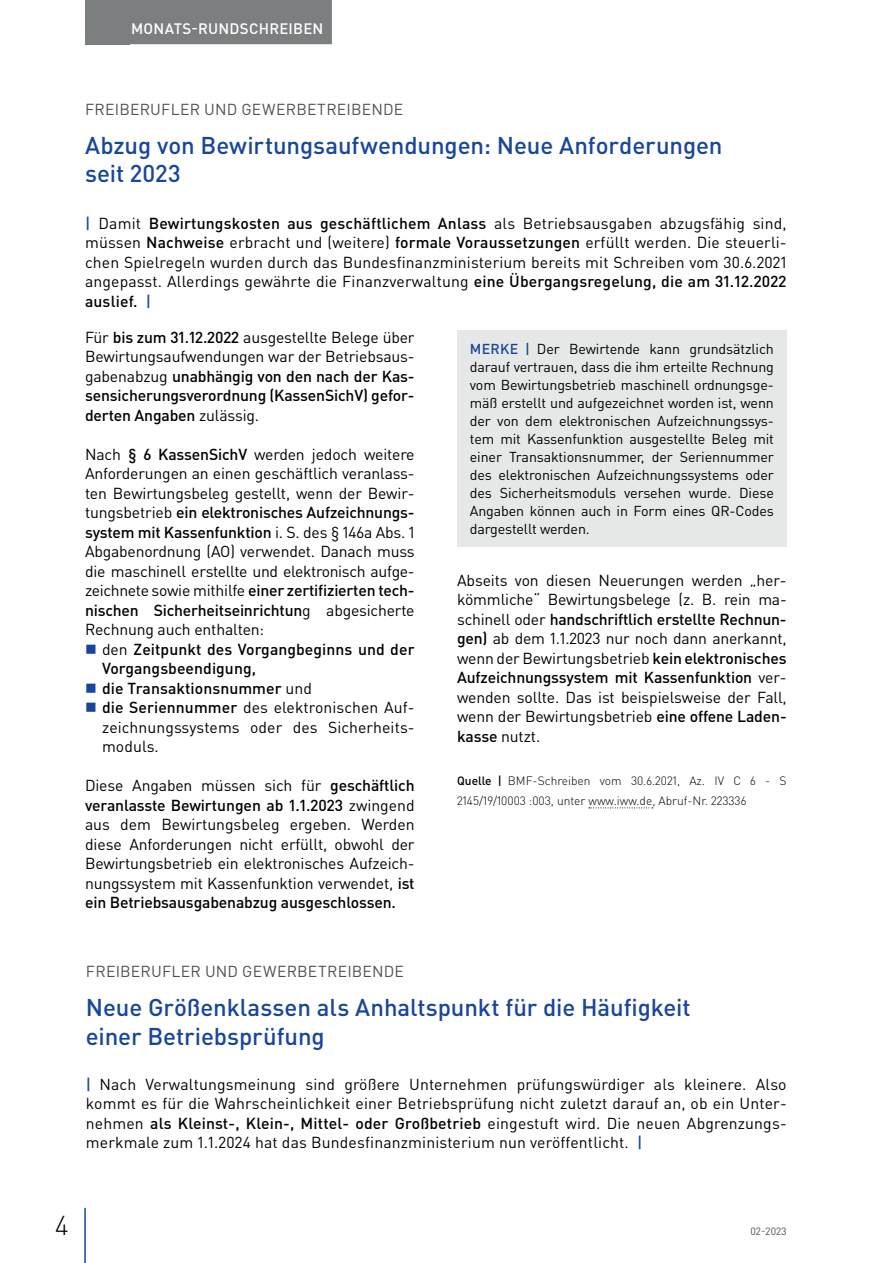
<style>
.page{position:relative;width:893px;height:1263px;background:#fff}
.page>*{position:absolute;margin:0;border:0;box-sizing:border-box;transform-origin:0 0}
.t1{font:300 27px "DIN Pro";color:#000001}
.t2{font:500 24px/28.5px "DIN Pro";letter-spacing:-.005em;color:#18469d}
.t3{font:15.75px/19.5px "DIN Pro";letter-spacing:-.01em;color:#000001;text-align:justify}
.t4{font:500 15.75px/19.5px "DIN Pro";letter-spacing:.005em;color:#000001;text-align:justify}
.t5{font:15.75px "DIN Pro";letter-spacing:.015em;color:#4f5253}
.t6{font:500 15px "DIN Pro";letter-spacing:.015em;color:#fff}
.t7{font:14.25px/18px "DIN Pro";letter-spacing:-.01em;color:#000001;text-align:justify}
.t8{font:300 12px/19.5px "DIN Pro";color:#000001}
.t9{font:10.5px "DIN Pro";color:#4f5253}
.s1{font-weight:500;color:#18469d}
.s2{font-weight:500}
.s3{font-weight:400}
</style>
<div class="page">
<div style="left:85px;top:0;width:45px;height:44px;background:#7c7f80"></div>
<hr style="left:84px;top:1208px;width:2px;height:55px;background:#18469d">
<div style="left:122px;top:0;width:210px;height:44px;background:#7c7f80"></div>
<svg style="left:589px;top:807px;width:64px;height:1px"></svg>
<div style="left:457px;top:331px;width:330px;height:216px;background:#e6e8e7"></div>
<p class="t6" style="left:131px;top:18px;width:194px">MONATS-RUNDSCHREIBEN</p>
<p class="t5" style="left:85px;top:98px;width:320px">FREIBERUFLER UND GEWERBETREIBENDE</p>
<h2 class="t2" style="left:85px;top:130px;width:639px">Abzug von Bewirtungsaufwendungen: Neue Anforderungen seit 2023</h2>
<p class="t3" style="left:85px;top:213px;width:703px"><span class="s1">|</span> Damit <span class="s2">Bewirtungskosten aus geschäftlichem Anlass</span> als Betriebsausgaben abzugsfähig sind, müssen <span class="s2">Nachweise</span> erbracht und (weitere) <span class="s2">formale Voraussetzungen</span> erfüllt werden. Die steuerli&shy;chen Spielregeln wurden durch das Bundesfinanzministerium bereits mit Schreiben vom 30.6.2021 angepasst. Allerdings gewährte die Finanzverwaltung <span class="s2">eine Übergangsregelung, die am 31.12.2022 auslief.</span> <span class="s1">|</span></p>
<p class="t4" style="left:85px;top:327px;width:331px"><span class="s3">Für</span> bis zum 31.12.2022 <span class="s3">ausgestellte Belege über Bewirtungsaufwendungen war der Betriebsaus&shy;gabenabzug</span> unabhängig von den nach der Kas&shy;sensicherungsverordnung (KassenSichV) gefor&shy;derten Angaben <span class="s3">zulässig.</span></p>
<p class="t3" style="left:85px;top:444px;width:331px">Nach <span class="s2">§ 6 KassenSichV</span> werden jedoch weitere Anforderungen an einen geschäftlich veranlass&shy;ten Bewirtungsbeleg gestellt, wenn der Bewir&shy;tungsbetrieb <span class="s2">ein elektronisches Aufzeichnungs&shy;system mit Kassenfunktion</span> i. S. des § 146a Abs. 1<br>Abgabenordnung (AO) verwendet. Danach muss die maschinell erstellte und elektronisch aufge&shy;zeichnete sowie mithilfe <span class="s2">einer zertifizierten tech&shy;nischen Sicherheitseinrichtun</span>g abgesicherte Rechnung auch enthalten:</p>
<p class="t4" style="left:102px;top:639px;width:314px;text-align:left"><span class="s3">den</span> Zeitpunkt des Vorgangbeginns und der<br>Vorgangsbeendigung,<br>die Transaktionsnummer <span class="s3">und<br></span>die Seriennummer <span class="s3">des elektronischen Auf&shy;zeichnungssystems oder des Sicherheits&shy;moduls.</span></p>
<p class="t3" style="left:85px;top:775px;width:331px">Diese Angaben müssen sich für <span class="s2">geschäftlich veranlasste Bewirtungen ab 1.1.2023</span> zwingend aus dem Bewirtungsbeleg ergeben. Werden diese Anforderungen nicht erfüllt, obwohl der Bewirtungsbetrieb ein elektronisches Aufzeich&shy;nungssystem mit Kassenfunktion verwendet, <span class="s2">ist ein Betriebsausgabenabzug ausgeschlossen.</span></p>
<p class="t7" style="left:470px;top:340px;width:306px"><span class="s1">MERKE |</span> Der Bewirtende kann grundsätzlich darauf vertrauen, dass die ihm erteilte Rechnung vom Bewirtungsbetrieb maschinell ordnungsge&shy;mäß erstellt und aufgezeichnet worden ist, wenn der von dem elektronischen Aufzeichnungssys&shy;tem mit Kassenfunktion ausgestellte Beleg mit einer Transaktionsnummer, der Seriennummer des elektronischen Aufzeichnungssystems oder des Sicherheitsmoduls versehen wurde. Diese Angaben können auch in Form eines QR-Codes dargestellt werden.</p>
<p class="t3" style="left:457px;top:569px;width:331px">Abseits von diesen Neuerungen werden „her&shy;kömmliche“ Bewirtungsbelege (z. B. rein ma&shy;schinell oder <span class="s2">handschriftlich erstellte Rechnun&shy;gen)</span> ab dem 1.1.2023 nur noch dann anerkannt, wenn der Bewirtungsbetrieb <span class="s2">kein elektronisches Aufzeichnungssystem mit Kassenfunktion</span> ver&shy;wenden sollte. Das ist beispielsweise der Fall, wenn der Bewirtungsbetrieb <span class="s2">eine offene Laden&shy;kasse</span> nutzt.</p>
<p class="t8" style="left:457px;top:771px;width:331px"><span class="s2">Quelle |</span> BMF-Schreiben vom 30.6.2021, Az. IV C 6 - S<br>2145/19/10003 :003, unter www.iww.de, Abruf-Nr. 223336</p>
<p class="t5" style="left:86px;top:961px;width:320px">FREIBERUFLER UND GEWERBETREIBENDE</p>
<h2 class="t2" style="left:86px;top:992px;width:606px">Neue Größenklassen als Anhaltspunkt für die Häufigkeit einer Betriebsprüfung</h2>
<p class="t3" style="left:86px;top:1074px;width:702px"><span class="s1">|</span> Nach Verwaltungsmeinung sind größere Unternehmen prüfungswürdiger als kleinere. Also kommt es für die Wahrscheinlichkeit einer Betriebsprüfung nicht zuletzt darauf an, ob ein Unter&shy;nehmen <span class="s2">als Kleinst-, Klein-, Mittel- oder Großbetrieb</span> eingestuft wird. Die neuen Abgrenzungs&shy;merkmale zum 1.1.2024 hat das Bundesfinanzministerium nun veröffentlicht. <span class="s1">|</span></p>
<h1 class="t1" style="left:55px;top:1207px;width:15px">4</h1>
<p class="t9" style="left:750px;top:1224px;width:38px">02-2023</p>
</div>
